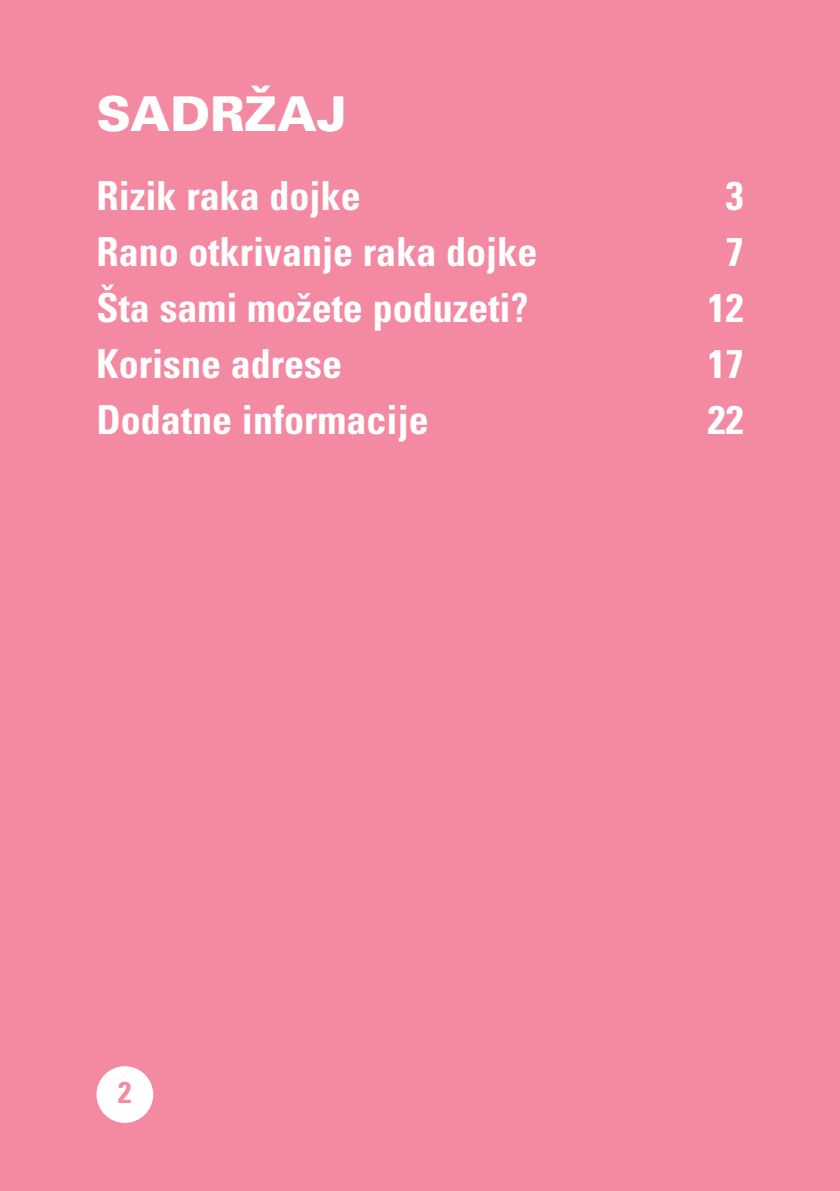
<style>
.page{position:relative;width:840px;height:1191px;background:#fff}
.page>*{position:absolute;margin:0;border:0;box-sizing:border-box;transform-origin:0 0}
.t1{font:900 48px "Univers LT Std";color:#fff}
.t2{font:700 condensed 40px "Univers LT Pro";color:#fff}
.t3{font:700 condensed 30px "Univers LT Std";color:#f38aa1}
</style>
<div class="page">
<div style="left:0;top:0;width:839px;height:1191px;background:#f38aa1"></div>
<div style="left:96px;top:1066px;width:57px;height:57px;background:#fff;border-radius:50%"></div>
<p class="t1" style="left:96px;top:84px;width:251px">SADRŽAJ</p>
<p class="t2" style="left:96px;top:171px;width:265px">Rizik raka dojke</p>
<p class="t2" style="left:725px;top:171px;width:19px">3</p>
<p class="t2" style="left:96px;top:227px;width:442px">Rano otkrivanje raka dojke</p>
<p class="t2" style="left:725px;top:227px;width:19px">7</p>
<p class="t2" style="left:96px;top:283px;width:433px">Šta sami možete poduzeti?</p>
<p class="t2" style="left:707px;top:283px;width:37px">12</p>
<p class="t2" style="left:96px;top:339px;width:247px">Korisne adrese</p>
<p class="t2" style="left:707px;top:339px;width:37px">17</p>
<p class="t2" style="left:96px;top:395px;width:333px">Dodatne informacije</p>
<p class="t2" style="left:707px;top:395px;width:37px">22</p>
<p class="t3" style="left:118px;top:1074px;width:15px">2</p>
</div>
